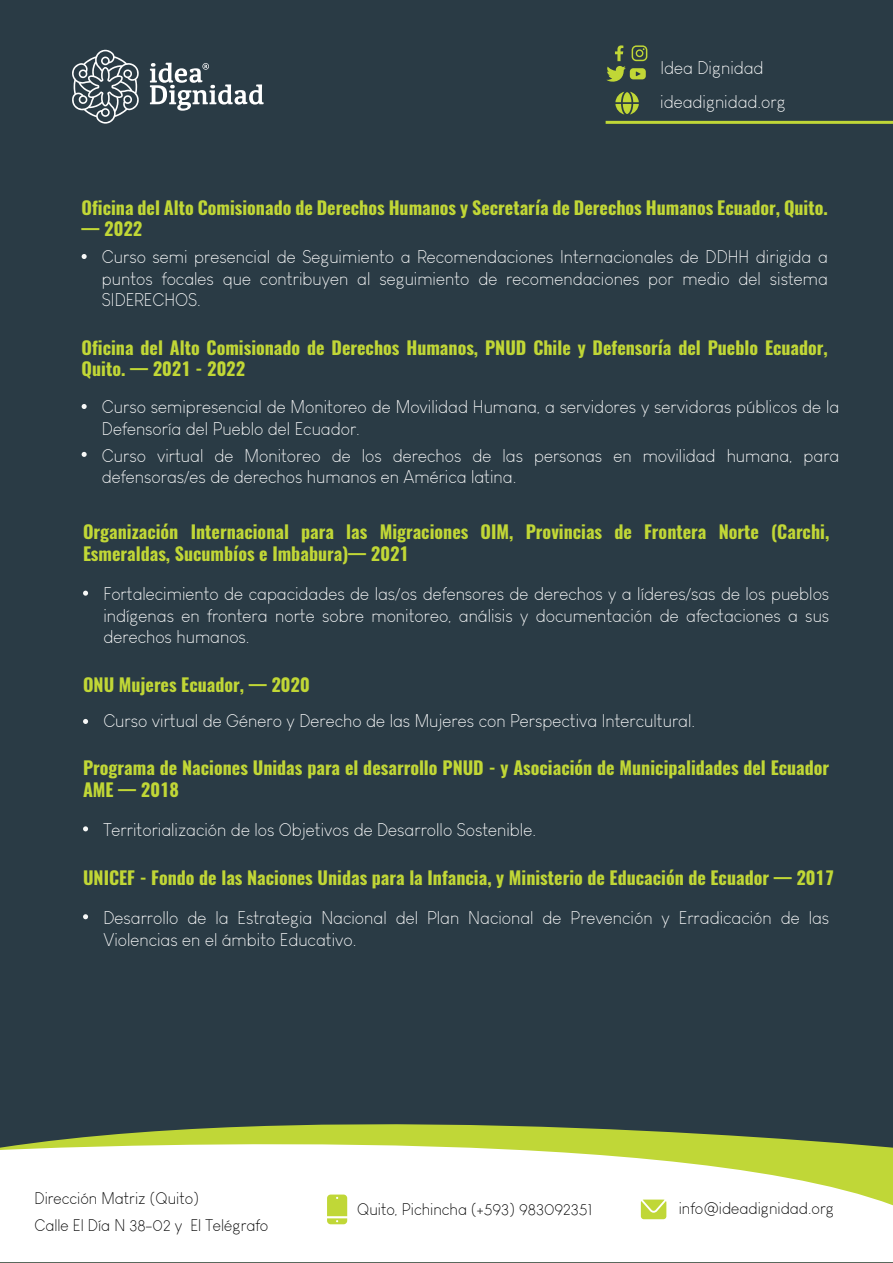
<style>
.page{position:relative;width:893px;height:1263px;background:#2a3b45}
.page>*{position:absolute;margin:0;border:0;box-sizing:border-box;transform-origin:0 0}
.t1{font:300 18px/21.6px "Louis George Cafe";color:#fff}
.t2{font:700 18px/21.6px "Oswald";color:#c1d736}
.t3{font:300 16.5px/27px "Louis George Cafe";color:#000001}
</style>
<div class="page">
<svg style="left:82px;top:254px;width:5px;height:5px"></svg>
<svg style="left:82px;top:404px;width:5px;height:5px"></svg>
<svg style="left:82px;top:452px;width:5px;height:5px"></svg>
<svg style="left:83px;top:591px;width:5px;height:5px"></svg>
<svg style="left:83px;top:719px;width:5px;height:5px"></svg>
<svg style="left:83px;top:826px;width:5px;height:5px"></svg>
<svg style="left:83px;top:914px;width:5px;height:5px"></svg>
<hr style="left:606px;top:121px;width:287px;height:3px;background:#c0d737">
<svg style="left:0;top:1124px;width:893px;height:138px;background:#e7ecd1"></svg>
<svg style="left:327px;top:1194px;width:20px;height:30px"></svg>
<svg style="left:641px;top:1199px;width:25px;height:20px"></svg>
<svg style="left:150px;top:63px;width:114px;height:48px"></svg>
<svg style="left:72px;top:50px;width:67px;height:74px"></svg>
<svg style="left:606px;top:45px;width:41px;height:37px"></svg>
<svg style="left:615px;top:92px;width:24px;height:23px"></svg>
<p class="t1" style="left:660px;top:51px;width:127px;line-height:33.6px">Idea Dignidad ideadignidad.org</p>
<p class="t2" style="left:82px;top:197px;width:748px">Oficina del Alto Comisionado de Derechos Humanos y Secretaría de Derechos Humanos Ecuador, Quito.</p>
<p class="t2" style="left:82px;top:219px;width:62px">— 2022</p>
<p class="t1" style="left:102px;top:246px;width:727px;text-align:justify">Curso semi presencial de Seguimiento a Recomendaciones Internacionales de DDHH dirigida a puntos focales que contribuyen al seguimiento de recomendaciones por medio del sistema SIDERECHOS.</p>
<p class="t2" style="left:82px;top:337px;width:748px">Oficina del Alto Comisionado de Derechos Humanos, PNUD Chile y Defensoría del Pueblo Ecuador,<br>Quito. — 2021 - 2022</p>
<p class="t1" style="left:102px;top:396px;width:739px">Curso semipresencial de Monitoreo de Movilidad Humana, a servidores y servidoras públicos de la<br>Defensoría del Pueblo del Ecuador.</p>
<p class="t1" style="left:102px;top:445px;width:739px">Curso virtual de Monitoreo de los derechos de las personas en movilidad humana, para defensoras/es de derechos humanos en América latina.</p>
<p class="t2" style="left:83px;top:522px;width:748px">Organización Internacional para las Migraciones OIM, Provincias de Frontera Norte (Carchi,<br>Esmeraldas, Sucumbíos e Imbabura)— 2021</p>
<p class="t1" style="left:103px;top:583px;width:727px;text-align:justify">Fortalecimiento de capacidades de las/os defensores de derechos y a líderes/sas de los pueblos indígenas en frontera norte sobre monitoreo, análisis y documentación de afectaciones a sus derechos humanos.</p>
<p class="t2" style="left:83px;top:674px;width:228px">ONU Mujeres Ecuador, — 2020</p>
<p class="t1" style="left:103px;top:710px;width:593px">Curso virtual de Género y Derecho de las Mujeres con Perspectiva Intercultural.</p>
<p class="t2" style="left:83px;top:757px;width:748px">Programa de Naciones Unidas para el desarrollo PNUD - y Asociación de Municipalidades del Ecuador<br>AME — 2018</p>
<p class="t1" style="left:103px;top:819px;width:434px">Territorialización de los Objetivos de Desarrollo Sostenible.</p>
<p class="t2" style="left:83px;top:867px;width:752px">UNICEF - Fondo de las Naciones Unidas para la Infancia, y Ministerio de Educación de Ecuador — 2017</p>
<p class="t1" style="left:103px;top:907px;width:727px">Desarrollo de la Estrategia Nacional del Plan Nacional de Prevención y Erradicación de las<br>Violencias en el ámbito Educativo.</p>
<p class="t3" style="left:34px;top:1184px;width:235px">Dirección Matriz (Quito)<br>Calle El Día N 38-02 y El Telégrafo</p>
<p class="t3" style="left:357px;top:1195px;width:237px">Quito, Pichincha (+593) 983092351</p>
<p class="t3" style="left:679px;top:1194px;width:157px">info@ideadignidad.org</p>
</div>
